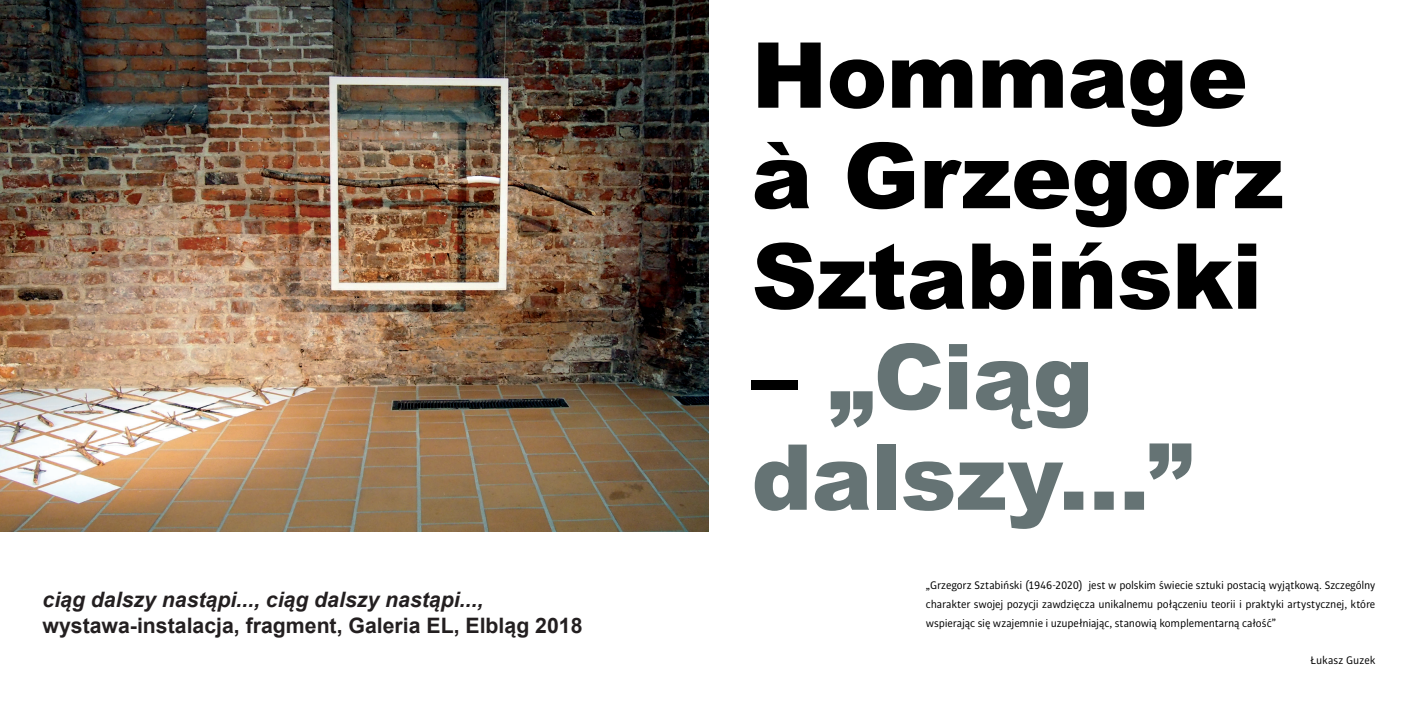
<style>
.page{position:relative;width:1418px;height:709px;background:#fff}
.page>*{position:absolute;margin:0;border:0;box-sizing:border-box;transform-origin:0 0}
.t1{font:900 91px/100.5px "Arial";letter-spacing:-.005em;color:#000}
.t2{font:900 91px/100.5px "Arial";letter-spacing:-.01em;color:#657374}
.t3{font:700 21.25px "Arial";color:#231f20}
.t4{font:italic 700 21.25px "Arial";color:#231f20}
.t5{font:11.75px/18.8px "Bulo Rounded";letter-spacing:-.01em;color:#000;text-align:justify}
.s1{color:#000}
</style>
<div class="page">
<img style="left:0;top:0;width:709px;height:531px">
<h2 class="t4" style="left:43px;top:585px;width:442px">ciąg dalszy nastąpi..., ciąg dalszy nastąpi...,</h2>
<h2 class="t3" style="left:43px;top:611px;width:541px">wystawa-instalacja, fragment, Galeria EL, Elbląg 2018</h2>
<h1 class="t1" style="left:751px;top:22px;width:534px">Hommage à Grzegorz<br>Sztabiński</h1>
<h1 class="t2" style="left:751px;top:323px;width:442px"><span class="s1">–</span> „Ciąg dalszy…”</h1>
<p class="t5" style="left:926px;top:576px;width:451px">„Grzegorz Sztabiński (1946-2020) jest w polskim świecie sztuki postacią wyjątkową. Szczególny charakter swojej pozycji zawdzięcza unikalnemu połączeniu teorii i praktyki artystycznej, które wspierając się wzajemnie i uzupełniając, stanowią komplementarną całość”</p>
<p class="t5" style="left:1310px;top:651px;width:66px">Łukasz Guzek</p>
</div>
